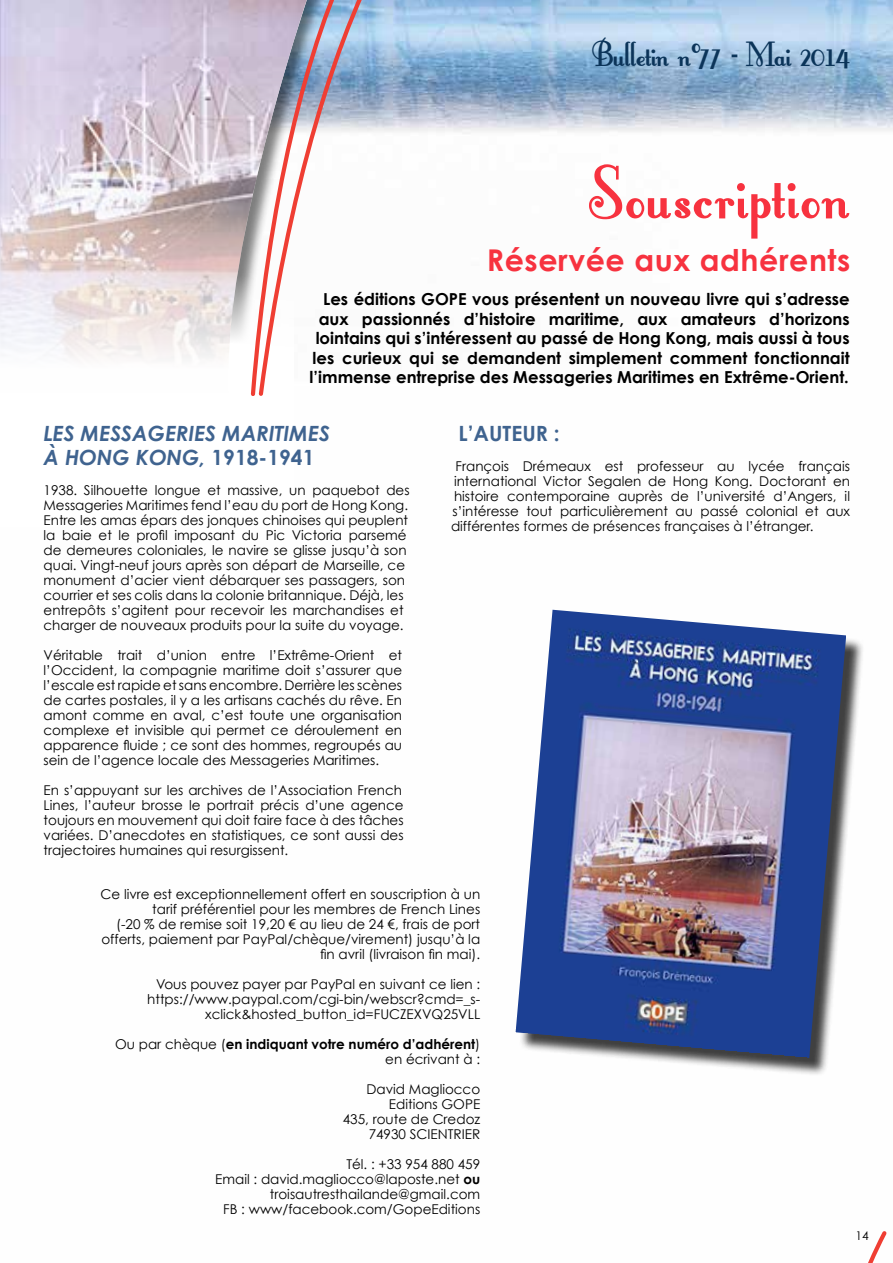
<style>
.page{position:relative;width:893px;height:1263px;background:#fff}
.page>*{position:absolute;margin:0;border:0;box-sizing:border-box;transform-origin:0 0}
.t1{font:90px "Fontleroy Brown";letter-spacing:.02em;color:#f7323f}
.t2{font:42px "Fontleroy Brown";color:#0b3459}
.t3{font:700 30px "Century Gothic";letter-spacing:.02em;color:#f7323f}
.t4{font:italic 700 21px "Century Gothic";color:#3f638f}
.t5{font:700 21px "Century Gothic";color:#3f638f}
.t6{font:700 16.5px/19.5px "Century Gothic";color:#000;text-align:right}
.t7{font:13.5px/15px "Century Gothic";color:#000;text-align:right}
.t8{font:700 13.5px/15px "Century Gothic";color:#000;text-align:right}
.t9{font:12px "Century Gothic";color:#000}
.s1{font-style:italic}
.s2{font-weight:400}
.s3{font-weight:700}
</style>
<div class="page">
<img style="left:401px;top:0;width:492px;height:1032px">
<svg style="left:251px;top:0;width:150px;height:396px"></svg>
<img style="left:0;top:0;width:307px;height:394px">
<div style="left:518px;top:612px;width:346px;height:464px;background:#000;opacity:.75"></div>
<img style="left:516px;top:610px;width:330px;height:448px">
<svg style="left:868px;top:1231px;width:19px;height:32px"></svg>
<h2 class="t2" style="left:592px;top:35px;width:260px">Bulletin nº77 - Mai 2014</h2>
<h1 class="t1" style="left:589px;top:153px;width:263px">Souscription</h1>
<h3 class="t3" style="left:487px;top:241px;width:365px">Réservée aux adhérents</h3>
<p class="t6" style="left:310px;top:289px;width:542px">Les éditions GOPE vous présentent un nouveau livre qui s’adresse aux passionnés d’histoire maritime, aux amateurs d’horizons lointains qui s’intéressent au passé de H ong Kong, mais aussi à tous les curieux qui se demandent simplement comment fonctionnait l’immense entreprise des Messageries Maritimes en Extrême-Orient.</p>
<h3 class="t5" style="left:458px;top:420px;width:29px">L’auteur</h3>
<h3 class="t5" style="left:554px;top:420px;width:7px">:</h3>
<p class="t7" style="left:451px;top:458px;width:401px;text-align:justify;text-indent:4px">François Drémeaux est professeur au lycée français international Victor Segalen de Hong Kong. Doctorant en histoire contemporaine auprès de l’université d’Angers, il s’intéresse tout particulièrement au passé colonial et aux différentes formes de présences françaises à l’étranger.</p>
<h3 class="t4" style="left:44px;top:420px;width:69px">LES MESSAGERIES</h3>
<h3 class="t4" style="left:222px;top:420px;width:31px">MARITIMES</h3>
<h3 class="t4" style="left:44px;top:444px;width:53px">À HONG</h3>
<h3 class="t4" style="left:136px;top:444px;width:31px">KONG</h3>
<h3 class="t5" style="left:200px;top:444px;width:116px"><span class="s1">,</span> 1918-1941</h3>
<p class="t7" style="left:44px;top:482px;width:367px;text-align:left">1938. Silhouette longue et massive, un paquebot des Messageries Maritimes fend l’eau du port de Hong Kong.<br>Entre les amas épars des jonques chinoises qui peuplent la baie et le profil imposant du Pic Victoria parsemé de demeures coloniales, le navire se glisse jusqu’à son quai. Vingt-neuf jours après son départ de Marseille, ce monument d’acier vient débarquer ses passagers, son courrier et ses colis dans la colonie britannique. Déjà, les entrepôts s’agitent pour recevoir les marchandises et charger de nouveaux produits pour la suite du voyage.</p>
<p class="t7" style="left:44px;top:647px;width:360px;text-align:justify">Véritable trait d’union entre l’Extrême-Orient et l’Occident, la compagnie maritime doit s’assurer que l’escale est rapide et sans encombre. Derrière les scènes de cartes postales, il y a les artisans cachés du rêve. En amont comme en aval, c’est toute une organisation complexe et invisible qui permet ce déroulement en apparence fluide ; ce sont des hommes, regroupés au sein de l’agence locale des Messageries Maritimes.</p>
<p class="t7" style="left:44px;top:782px;width:362px;text-align:justify">En s’appuyant sur les archives de l’Association French Lines, l’auteur brosse le portrait précis d’une agence toujours en mouvement qui doit faire face à des tâches variées. D’anecdotes en statistiques, ce sont aussi des trajectoires humaines qui resurgissent.</p>
<p class="t7" style="left:101px;top:886px;width:381px">Ce livre est exceptionnellement offert en souscription à un tarif préférentiel pour les membres de French Lines<br>(-20 % de remise soit 19,20 € au lieu de 24 €, frais de port offerts, paiement par PayPal/chèque/virement) jusqu’à la fin avril (livraison fin mai).</p>
<p class="t7" style="left:147px;top:976px;width:335px">Vous pouvez payer par PayPal en suivant ce lien : https://www.paypal.com/cgi-bin/webscr?cmd=_s&shy;xclick&amp;hosted_button_id=FUCZEXVQ25VLL</p>
<p class="t8" style="left:115px;top:1036px;width:367px"><span class="s2">Ou par chèque (</span>en indiquant votre numéro d’adhérent<span class="s2">) en écrivant à :</span></p>
<p class="t7" style="left:343px;top:1081px;width:139px">David Magliocco<br>Editions GOPE<br>435, route de Credoz<br>74930 SCIENTRIER</p>
<p class="t7" style="left:215px;top:1156px;width:266px">Tél. : +33 954 880 459<br>Email : david.magliocco@laposte.net <span class="s3">ou </span>troisautresthailande@gmail.com<br>FB : www/facebook.com/GopeEditions</p>
<p class="t9" style="left:855px;top:1228px;width:15px">14</p>
</div>
